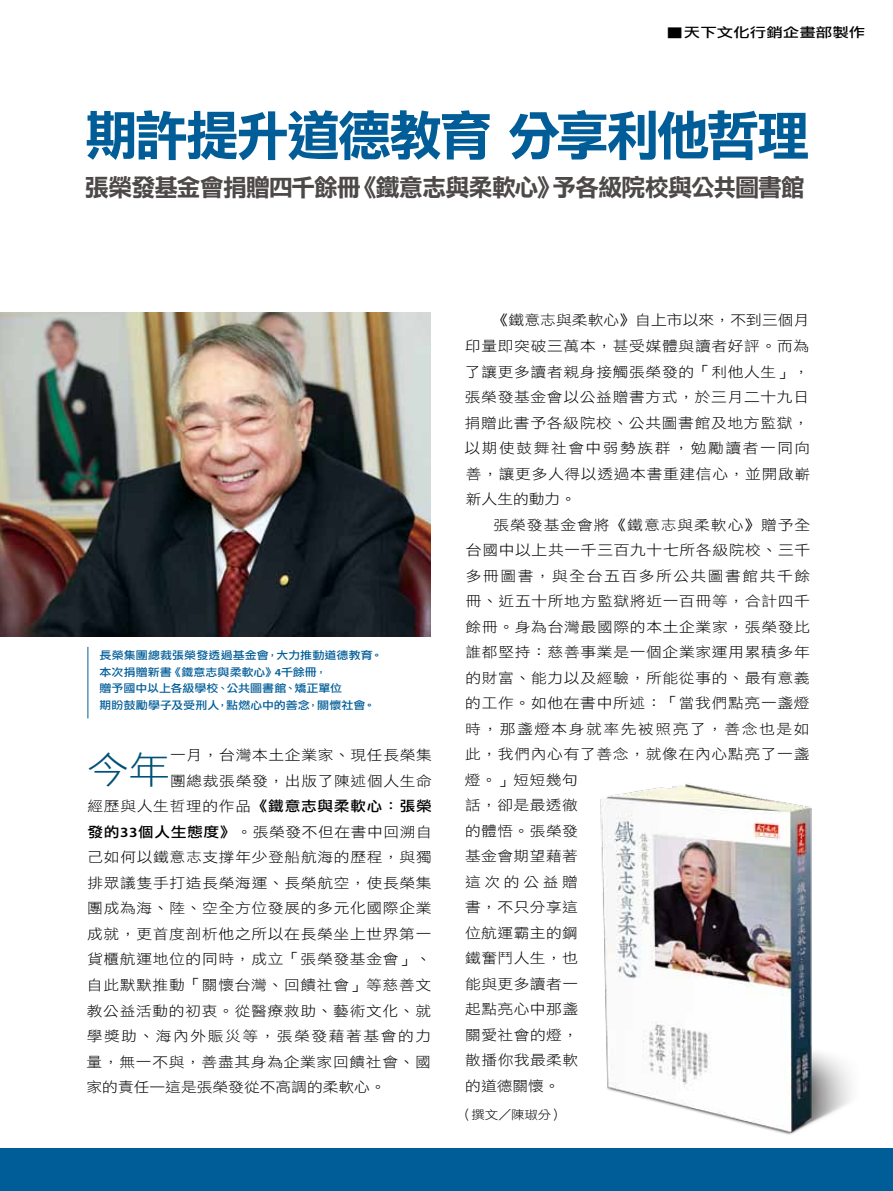
<style>
.page{position:relative;width:893px;height:1191px;background:#fff}
.page>*{position:absolute;margin:0;border:0;box-sizing:border-box;transform-origin:0 0}
.t1{font:54px "DF Li Hei Std W7";letter-spacing:-.065em;color:#005d97}
.t2{font:37.05px "DF Li Hei Std W3";color:#005178;scale:1.11 1}
.t3{font:24.3px "DF Li Hei Std W7";letter-spacing:-.05em;color:#4c4948}
.t4{font:14.1px/25.5px "DF Li Hei Std W3";letter-spacing:.045em;color:#000;scale:1.11 1}
.t5{font:14.1px "DF Li Hei Std W5";letter-spacing:.045em;color:#000;scale:1.11 1}
.t6{font:13.2px "DF Li Hei Std W5";color:#000;scale:1.25 1}
.t7{font:12.15px "DF Li Hei Std W3";color:#000;scale:1.11 1}
.t8{font:10.8px/16.5px "DF Li Hei Std W5";letter-spacing:.005em;color:#005d97;scale:1.11 1}
.s1{font-size:14.4px}
.s2{font-family:"Myriad Pro";font-weight:600}
.s3{font-family:"DF Li Hei Std W3"}
.s4{font-family:"DF Li Hei Std W5"}
</style>
<div class="page">
<img style="left:0;top:313px;width:431px;height:324px">
<img style="left:600px;top:784px;width:251px;height:351px">
<hr style="left:88px;top:647px;width:1px;height:71px;background:#005d97">
<div style="left:0;top:1148px;width:893px;height:43px;background:#005d97"></div>
<p class="t6" style="left:666px;top:26px;width:161px"><span class="s1">■</span>天下文化行銷企畫部製作</p>
<h1 class="t1" style="left:85px;top:106px;width:727px">期許提升道德教育 分享利他哲理</h1>
<h3 class="t3" style="left:85px;top:174px;width:722px">張榮發基金會捐贈四千餘冊《鐵意志與柔軟心》予各級院校與公共圖書館</h3>
<p class="t8" style="left:100px;top:647px;width:257px">長榮集團總裁張榮發透過基金會，大力推動道德教育。本次捐贈新書《鐵意志與柔軟心》<span class="s2">4</span>千餘冊，<br>贈予國中以上各級學校、公共圖書館、矯正單位<br>期盼鼓勵學子及受刑人，點燃心中的善念，關懷社會。</p>
<h2 class="t2" style="left:88px;top:749px;width:76px">今年</h2>
<p class="t4" style="left:170px;top:742px;width:237px">一月，台灣本土企業家、現任長榮集團總裁張榮發，出版了陳述個人生命</p>
<p class="t5" style="left:88px;top:798px;width:312px"><span class="s3">經歷與人生哲理的作品</span>《鐵意志與柔軟心：張榮</p>
<p class="t4" style="left:87px;top:819px;width:313px;text-align:justify"><span class="s4">發的</span><span class="s2">33</span><span class="s4">個人生態度》</span>。張榮發不但在書中回溯自己如何以鐵意志支撐年少登船航海的歷程，與獨排眾議隻手打造長榮海運、長榮航空，使長榮集團成為海、陸、空全方位發展的多元化國際企業成就，更首度剖析他之所以在長榮坐上世界第一貨櫃航運地位的同時，成立「張榮發基金會」、自此默默推動「關懷台灣、回饋社會」等慈善文教公益活動的初衷。從醫療救助、藝術文化、就學獎助、海內外賑災等，張榮發藉著基會的力量，無一不與，善盡其身為企業家回饋社會、國家的責任—這是張榮發從不高調的柔軟心。</p>
<p class="t4" style="left:465px;top:307px;width:313px;text-align:justify;text-indent:28px">《鐵意志與柔軟心》自上市以來，不到三個月印量即突破三萬本，甚受媒體與讀者好評。而為了讓更多讀者親身接觸張榮發的「利他人生」，張榮發基金會以公益贈書方式，於三月二十九日捐贈此書予各級院校、公共圖書館及地方監獄，以期使鼓舞社會中弱勢族群，勉勵讀者一同向善，讓更多人得以透過本書重建信心，並開啟嶄新人生的動力。</p>
<p class="t4" style="left:465px;top:511px;width:313px;text-indent:29px">張榮發基金會將《鐵意志與柔軟心》贈予全台國中以上共一千三百九十七所各級院校、三千多冊圖書，與全台五百多所公共圖書館共千餘冊、近五十所地方監獄將近一百冊等，合計四千餘冊。身為台灣最國際的本土企業家，張榮發比誰都堅持：慈善事業是一個企業家運用累積多年的財富、能力以及經驗，所能從事的、最有意義的工作。如他在書中所述：「當我們點亮一盞燈時，那盞燈本身就率先被照亮了，善念也是如此，我們內心有了善念，就像在內心點亮了一盞燈。」短短幾句<br>話，卻是最透徹<br>的體悟。張榮發<br>基金會期望藉著<br>這次的公益贈<br>書，不只分享這<br>位航運霸主的鋼<br>鐵奮鬥人生，也<br>能與更多讀者一<br>起點亮心中那盞<br>關愛社會的燈，<br>散播你我最柔軟<br>的道德關懷。</p>
<p class="t7" style="left:459px;top:1107px;width:96px">（撰文／陳琡分）</p>
</div>
